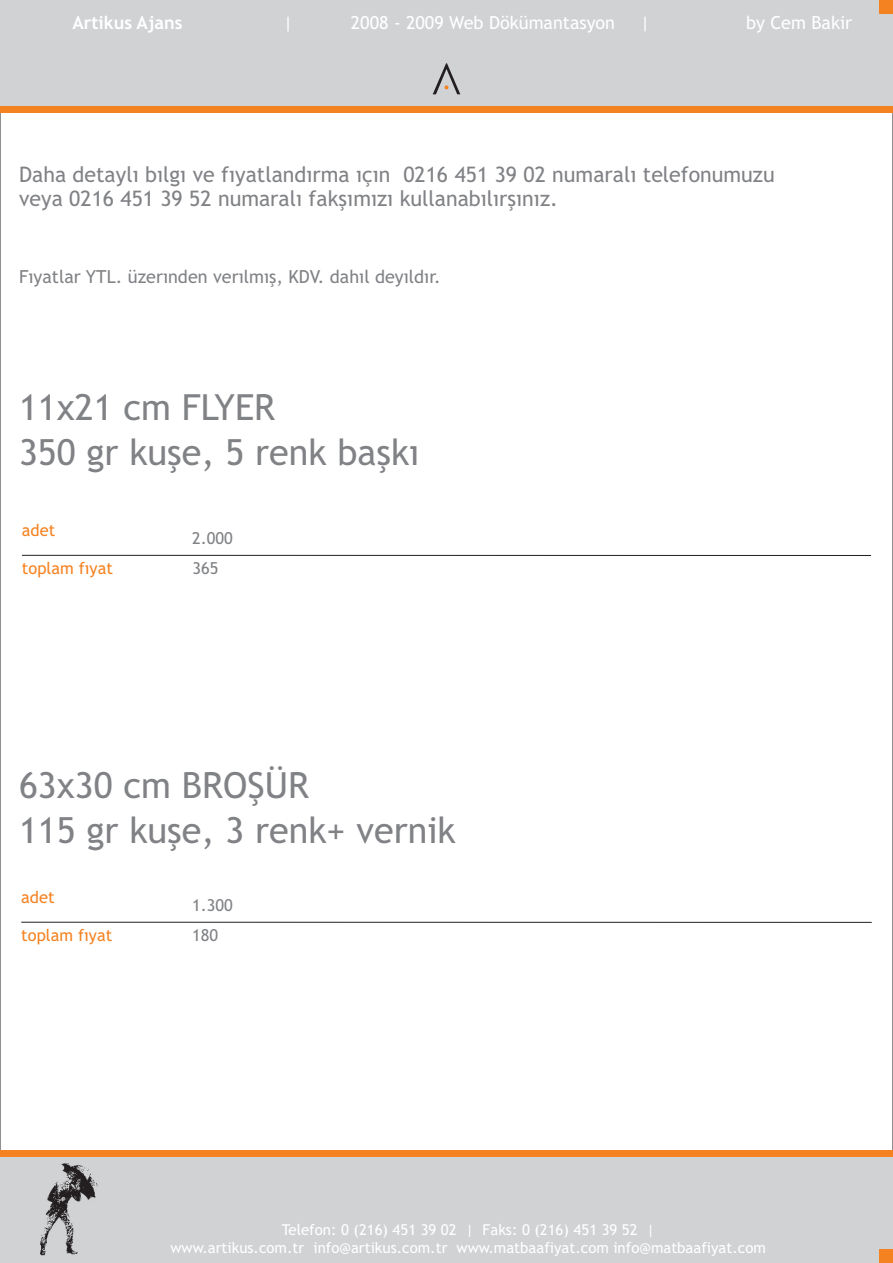
<style>
.page{position:relative;width:893px;height:1263px;background:#fff}
.page>*{position:absolute;margin:0;border:0;box-sizing:border-box;transform-origin:0 0}
.t1{font:36px/44.7px "Trebuchet MS";color:#808285}
.t2{font:21.3px/24.8px "Trebuchet MS";color:#808285}
.t3{font:18px "Trebuchet MS";color:#808285}
.t4{font:18px "Trebuchet MS";color:#fff}
.t5{font:700 18px "Trebuchet MS";color:#fff}
.t6{font:16.5px "Trebuchet MS";color:#f58220}
.t7{font:16.5px/30.5px "Trebuchet MS";color:#808285}
.t8{font:15px/17.4px "Trebuchet MS";color:#fff;text-align:center}
</style>
<div class="page">
<div style="left:0;top:0;width:893px;height:106px;background:#d1d2d4"></div>
<svg style="left:433px;top:63px;width:27px;height:31px"></svg>
<div style="left:0;top:106px;width:893px;height:7px;background:#f58220"></div>
<div style="left:879px;top:0;width:14px;height:14px;background:#f58220"></div>
<div style="left:0;top:1157px;width:893px;height:106px;background:#d1d2d4"></div>
<img style="left:40px;top:1164px;width:58px;height:92px">
<div style="left:0;top:1150px;width:893px;height:7px;background:#f58220"></div>
<div style="left:879px;top:1249px;width:14px;height:14px;background:#f58220"></div>
<hr style="left:22px;top:555px;width:849px;height:1px;background:#231f20">
<hr style="left:21px;top:922px;width:851px;height:1px;background:#231f20">
<p class="t5" style="left:72px;top:15px;width:112px">Artikus Ajans</p>
<p class="t4" style="left:284px;top:15px;width:11px">|</p>
<p class="t4" style="left:351px;top:15px;width:266px">2008 - 2009 Web Dökümantasyon</p>
<p class="t4" style="left:640px;top:15px;width:11px">|</p>
<p class="t4" style="left:746px;top:15px;width:108px">by Cem Bakir</p>
<h2 class="t2" style="left:19px;top:164px;width:757px">Daha detayli bilgi ve fiyatlandirma için 0216 451 39 02 numarali telefonumuzu veya 0216 451 39 52 numarali faksimizi kullanabilirsiniz.</h2>
<p class="t3" style="left:19px;top:270px;width:423px">Fiyatlar YTL. üzerinden verilmis, KDV. dahil deyildir.</p>
<h1 class="t1" style="left:19px;top:388px;width:402px">11x21 cm FLYER<br>350 gr kuse, 5 renk baski</h1>
<p class="t6" style="left:22px;top:524px;width:35px">adet</p>
<p class="t6" style="left:22px;top:562px;width:92px">toplam fiyat</p>
<p class="t7" style="left:192px;top:524px;width:42px">2.000<br>365</p>
<h1 class="t1" style="left:19px;top:766px;width:438px">63x30 cm BROSÜR<br>115 gr kuþe, 3 renk+ vernik</h1>
<p class="t6" style="left:21px;top:891px;width:35px">adet</p>
<p class="t6" style="left:21px;top:929px;width:92px">toplam fiyat</p>
<p class="t7" style="left:192px;top:921px;width:27px">180</p>
<p class="t7" style="left:192px;top:891px;width:42px">1.300</p>
<p class="t8" style="left:170px;top:1223px;width:597px">Telefon: 0 (216) 451 39 02 | Faks: 0 (216) 451 39 52 |<br>www.artikus.com.tr info@artikus.com.tr www.matbaafiyat.com info@matbaafiyat.com</p>
</div>
